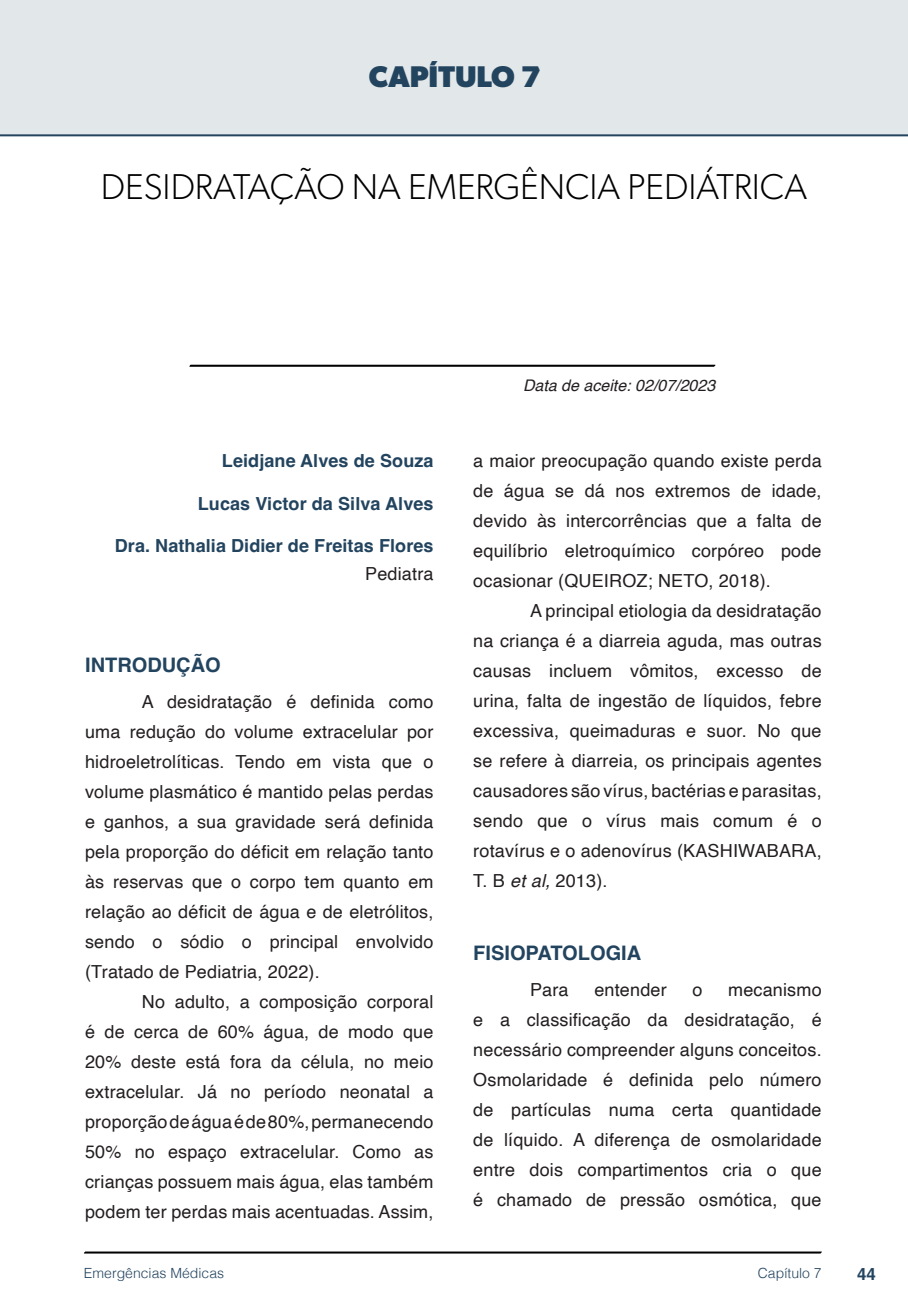
<style>
.page{position:relative;width:908px;height:1304px;background:#fff}
.page>*{position:absolute;margin:0;border:0;box-sizing:border-box;transform-origin:0 0}
.t1{font:300 36px "Gibson";color:#000}
.t2{font:700 30px "Gibson";color:#23445f}
.t3{font:700 20px "Helvetica";color:#23445f}
.t4{font:18px/30px "Helvetica";letter-spacing:.01em;color:#231f20;text-align:justify}
.t5{font:700 18px "Helvetica";letter-spacing:.005em;color:#23445f}
.t6{font:700 16.8px "Helvetica";color:#23445f}
.t7{font:italic 16px "Helvetica";color:#231f20}
.t8{font:300 14px "Helvetica";color:#23445f}
.s1{font-style:italic}
</style>
<div class="page">
<svg style="left:84px;top:1251px;width:737px;height:3px;background:#515151"></svg>
<svg style="left:189px;top:364px;width:526px;height:3px;background:#4f4f4f"></svg>
<div style="left:0;top:0;width:907px;height:136px;background:#e2e7e9"></div>
<div style="left:44px;top:72px;width:68px;height:61px;background:#e2e7e9"></div>
<h2 class="t2" style="left:369px;top:58px;width:173px">CAPÍTULO 7</h2>
<h1 class="t1" style="left:101px;top:165px;width:707px">DESIDRATAÇÃO NA EMERGÊNCIA PEDIÁTRICA</h1>
<p class="t5" style="left:222px;top:450px;width:213px">Leidjane Alves de Souza</p>
<p class="t5" style="left:198px;top:492px;width:237px">Lucas Victor da Silva Alves</p>
<p class="t5" style="left:115px;top:535px;width:320px">Dra. Nathalia Didier de Freitas Flores</p>
<p class="t4" style="left:365px;top:559px;width:70px">Pediatra</p>
<p class="t3" style="left:85px;top:653px;width:137px">INTRODUÇÃO</p>
<p class="t4" style="left:85px;top:687px;width:350px;text-indent:57px">A desidratação é definida como uma redução do volume extracelular por hidroeletrolíticas. Tendo em vista que o volume plasmático é mantido pelas perdas e ganhos, a sua gravidade será definida pela proporção do déficit em relação tanto às reservas que o corpo tem quanto em relação ao déficit de água e de eletrólitos, sendo o sódio o principal envolvido (Tratado de Pediatria, 2022).</p>
<p class="t4" style="left:85px;top:987px;width:350px;text-indent:57px">No adulto, a composição corporal é de cerca de 60% água, de modo que 20% deste está fora da célula, no meio extracelular. Já no período neonatal a proporção de água é de 80%, permanecendo 50% no espaço extracelular. Como as crianças possuem mais água, elas também podem ter perdas mais acentuadas. Assim,</p>
<p class="t7" style="left:523px;top:373px;width:194px">Data de aceite: 02/07/2023</p>
<p class="t4" style="left:473px;top:446px;width:350px">a maior preocupação quando existe perda de água se dá nos extremos de idade, devido às intercorrências que a falta de equilíbrio eletroquímico corpóreo pode ocasionar (QUEIROZ; NETO, 2018).</p>
<p class="t4" style="left:473px;top:596px;width:350px;text-indent:57px">A principal etiologia da desidratação na criança é a diarreia aguda, mas outras causas incluem vômitos, excesso de urina, falta de ingestão de líquidos, febre excessiva, queimaduras e suor. No que se refere à diarreia, os principais agentes causadores são vírus, bactérias e parasitas, sendo que o vírus mais comum é o rotavírus e o adenovírus (KASHIWABARA, T. B <span class="s1">et al,</span> 2013).</p>
<p class="t3" style="left:473px;top:941px;width:169px">FISIOPATOLOGIA</p>
<p class="t4" style="left:530px;top:975px;width:40px">Para</p>
<p class="t4" style="left:594px;top:975px;width:74px">entender</p>
<p class="t4" style="left:692px;top:975px;width:12px">o</p>
<p class="t4" style="left:473px;top:975px;width:350px;text-indent:255px">mecanismo e a classificação da desidratação, é necessário compreender alguns conceitos.<br>Osmolaridade é definida pelo número de partículas numa certa quantidade de líquido. A diferença de osmolaridade entre dois compartimentos cria o que é chamado de pressão osmótica, que</p>
<p class="t8" style="left:84px;top:1261px;width:142px">Emergências Médicas</p>
<p class="t8" style="left:757px;top:1261px;width:65px">Capítulo 7</p>
<p class="t6" style="left:856px;top:1264px;width:20px">44</p>
</div>
